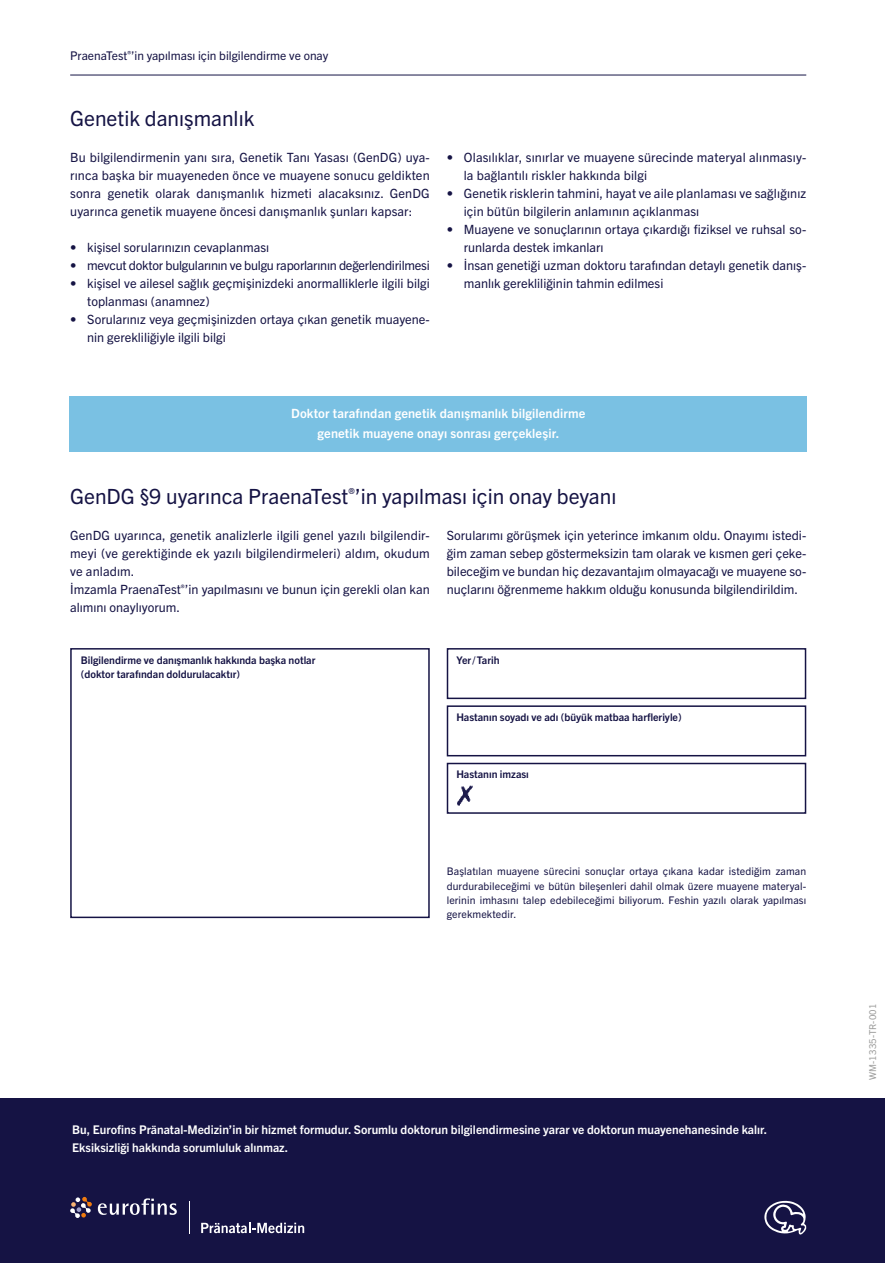
<style>
.page{position:relative;width:885px;height:1263px;background:#fff}
.page>*{position:absolute;margin:0;border:0;box-sizing:border-box;transform-origin:0 0}
.t1{font:21px "Trade Gothic Next LT Pro";color:#151344}
.t2{font:12.75px/18px "Trade Gothic Next LT Pro";color:#151344}
.t3{font:700 12.75px/19.5px "Trade Gothic Next LT Pro";letter-spacing:.01em;color:#fff;text-align:center}
.t4{font:12.75px "Trade Gothic Next LT Pro";letter-spacing:-.02em;color:#151344}
.t5{font:700 12px/18px "Trade Gothic Next LT Pro";color:#fff}
.t6{font:12px "Trade Gothic Next LT Pro";color:#151344}
.t7{font:10.5px/14.2px "Trade Gothic Next LT Pro";letter-spacing:.01em;color:#151344;text-align:justify}
.t8{font:700 10.5px/14.2px "Trade Gothic Next LT Pro";color:#151344}
.t9{font:9.45px "Trade Gothic Next LT Pro";letter-spacing:.02em;color:#9d9d9c}
</style>
<div class="page">
<hr style="left:884px;top:990px;width:1px;height:273px;background:#edece8">
<div style="left:0;top:1098px;width:884px;height:165px;background:#151344"></div>
<hr style="left:70px;top:75px;width:736px;height:1px;background:#151344">
<div style="left:70px;top:648px;width:359px;height:270px;border:2px solid #151344"></div>
<div style="left:446px;top:648px;width:360px;height:51px;border:2px solid #151344"></div>
<div style="left:446px;top:705px;width:360px;height:51px;border:2px solid #151344"></div>
<div style="left:446px;top:763px;width:360px;height:51px;border:2px solid #151344"></div>
<img style="left:457px;top:785px;width:16px;height:20px">
<div style="left:69px;top:396px;width:737px;height:55px;background:#7ac1e3"></div>
<svg style="left:70px;top:1197px;width:22px;height:21px"></svg>
<svg style="left:98px;top:1198px;width:79px;height:17px"></svg>
<svg style="left:201px;top:1223px;width:103px;height:10px"></svg>
<hr style="left:189px;top:1201px;width:1px;height:32px;background:#fff">
<svg style="left:764px;top:1201px;width:42px;height:33px"></svg>
<p class="t6" style="left:70px;top:48px;width:259px">PraenaTest<sup>®</sup>’in yapılması için bilgilendirme ve onay</p>
<h1 class="t1" style="left:70px;top:104px;width:186px">Genetik danışmanlık</h1>
<p class="t2" style="left:70px;top:148px;width:361px;text-align:justify">Bu bilgilendirmenin yanı sıra, Genetik Tanı Yasası (GenDG) uya&shy;rınca başka bir muayeneden önce ve muayene sonucu geldikten sonra genetik olarak danışmanlık hizmeti alacaksınız. GenDG uyarınca genetik muayene öncesi danışmanlık şunları kapsar:</p>
<p class="t2" style="left:70px;top:238px;width:200px">• kişisel sorularınızın cevaplanması</p>
<p class="t4" style="left:70px;top:257px;width:361px">• mevcut doktor bulgularının ve bulgu raporlarının değerlendirilmesi</p>
<p class="t2" style="left:87px;top:274px;width:344px;text-indent:-17px">• kişisel ve ailesel sağlık geçmişinizdeki anormalliklerle ilgili bilgi toplanması (anamnez)</p>
<p class="t2" style="left:87px;top:310px;width:344px;text-indent:-17px">• Sorularınız veya geçmişinizden ortaya çıkan genetik muayene&shy;nin gerekliliğiyle ilgili bilgi</p>
<p class="t2" style="left:463px;top:148px;width:344px;text-indent:-17px">• Olasılıklar, sınırlar ve muayene sürecinde materyal alınmasıy&shy;la bağlantılı riskler hakkında bilgi</p>
<p class="t2" style="left:463px;top:184px;width:344px;text-indent:-17px">• Genetik risklerin tahmini, hayat ve aile planlaması ve sağlığınız için bütün bilgilerin anlamının açıklanması</p>
<p class="t2" style="left:463px;top:220px;width:344px;text-indent:-17px">• Muayene ve sonuçlarının ortaya çıkardığı fiziksel ve ruhsal so&shy;runlarda destek imkanları</p>
<p class="t2" style="left:463px;top:256px;width:344px;text-indent:-17px">• İnsan genetiği uzman doktoru tarafından detaylı genetik danış&shy;manlık gerekliliğinin tahmin edilmesi</p>
<p class="t3" style="left:291px;top:403px;width:296px">Doktor tarafından genetik danışmanlık bilgilendirme genetik muayene onayı sonrası gerçekleşir.</p>
<h1 class="t1" style="left:70px;top:482px;width:547px">GenDG §9 uyarınca PraenaTest<sup>®</sup>’in yapılması için onay beyanı</h1>
<p class="t2" style="left:70px;top:526px;width:361px">GenDG uyarınca, genetik analizlerle ilgili genel yazılı bilgilendir&shy;meyi (ve gerektiğinde ek yazılı bilgilendirmeleri) aldım, okudum ve anladım.<br>İmzamla PraenaTest<sup>®</sup>’in yapılmasını ve bunun için gerekli olan kan alımını onaylıyorum.</p>
<p class="t2" style="left:446px;top:526px;width:361px;text-align:justify">Sorularımı görüşmek için yeterince imkanım oldu. Onayımı istedi&shy;ğim zaman sebep göstermeksizin tam olarak ve kısmen geri çeke&shy;bileceğim ve bundan hiç dezavantajım olmayacağı ve muayene so&shy;nuçlarını öğrenmeme hakkım olduğu konusunda bilgilendirildim.</p>
<p class="t8" style="left:81px;top:652px;width:236px">Bilgilendirme ve danışmanlık hakkında başka notlar (doktor tarafından doldurulacaktır)</p>
<p class="t8" style="left:456px;top:652px;width:44px">Yer/Tarih</p>
<p class="t8" style="left:456px;top:709px;width:227px">Hastanın soyadı ve adı (büyük matbaa harfleriyle)</p>
<p class="t8" style="left:456px;top:766px;width:74px">Hastanın imzası</p>
<p class="t7" style="left:446px;top:864px;width:361px">Başlatılan muayene sürecini sonuçlar ortaya çıkana kadar istediğim zaman durdurabileceğimi ve bütün bileşenleri dahil olmak üzere muayene materyal&shy;lerinin imhasını talep edebileceğimi biliyorum. Feshin yazılı olarak yapılması gerekmektedir.</p>
<p class="t5" style="left:72px;top:1120px;width:696px">Bu, Eurofins Pränatal-Medizin’in bir hizmet formudur. Sorumlu doktorun bilgilendirmesine yarar ve doktorun muayenehanesinde kalır.<br>Eksiksizliği hakkında sorumluluk alınmaz.</p>
<p class="t9" style="left:866px;top:1080px;width:78px;rotate:-90deg">WM-1335-TR-001</p>
</div>
